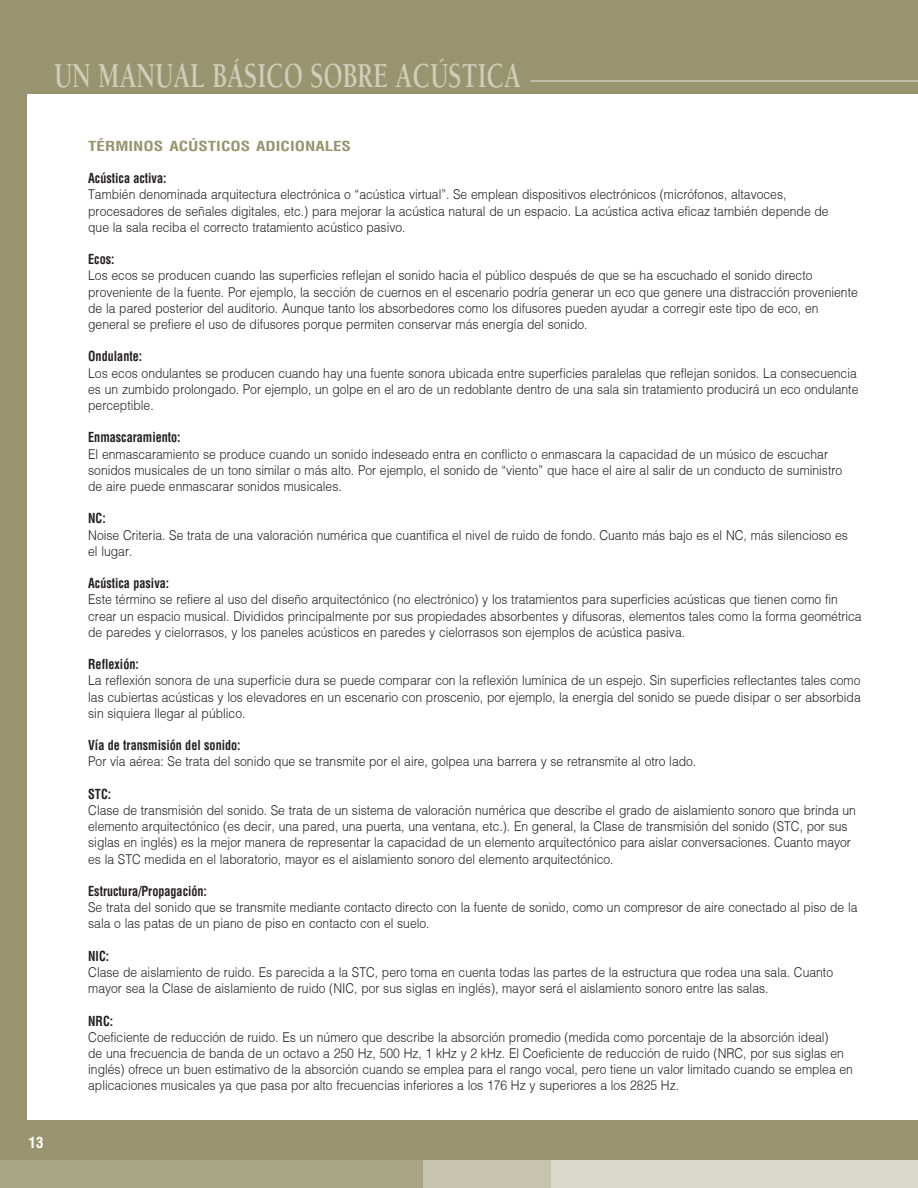
<style>
.page{position:relative;width:918px;height:1188px;background:#98946f}
.page>*{position:absolute;margin:0;border:0;box-sizing:border-box;transform-origin:0 0}
.t1{font:700 36px "Berkeley";color:#d0ceba;scale:.7 1}
.t2{font:700 condensed 15px "Helvetica";color:#fff}
.t3{font:300 13.5px/16.2px "Helvetica";color:#231f20;scale:.9 1}
.t4{font:700 condensed 13.5px "Helvetica";color:#231f20;scale:.9 1}
.t5{font:700 condensed 13.5px "Helvetica";color:#98946f;scale:1.25 1}
</style>
<div class="page">
<div style="left:27px;top:94px;width:891px;height:1026px;background:#fff"></div>
<div style="left:552px;top:1161px;width:366px;height:27px;background:#dad9ca"></div>
<div style="left:423px;top:1161px;width:128px;height:27px;background:#c6c4ae"></div>
<div style="left:0;top:1161px;width:423px;height:27px;background:#a9a687"></div>
<hr style="left:530px;top:80px;width:388px;height:2px;background:#d0ceba">
<h1 class="t1" style="left:54px;top:56px;width:669px">UN MANUAL BÁSICO SOBRE ACÚSTICA</h1>
<p class="t2" style="left:28px;top:1133px;width:16px">13</p>
<p class="t5" style="left:88px;top:138px;width:212px">TÉRMINOS ACÚSTICOS ADICIONALES</p>
<p class="t4" style="left:88px;top:170px;width:88px">Acústica activa:</p>
<p class="t3" style="left:88px;top:186px;width:824px">También denominada arquitectura electrónica o “acústica virtual”. Se emplean dispositivos electrónicos (micrófonos, altavoces, procesadores de señales digitales, etc.) para mejorar la acústica natural de un espacio. La acústica activa eficaz también depende de que la sala reciba el correcto tratamiento acústico pasivo.</p>
<p class="t4" style="left:88px;top:251px;width:31px">Ecos:</p>
<p class="t3" style="left:88px;top:267px;width:857px">Los ecos se producen cuando las superficies reflejan el sonido hacia el público después de que se ha escuchado el sonido directo proveniente de la fuente. Por ejemplo, la sección de cuernos en el escenario podría generar un eco que genere una distracción proveniente de la pared posterior del auditorio. Aunque tanto los absorbedores como los difusores pueden ayudar a corregir este tipo de eco, en general se prefiere el uso de difusores porque permiten conservar más energía del sonido.</p>
<p class="t4" style="left:88px;top:348px;width:62px">Ondulante:</p>
<p class="t3" style="left:88px;top:365px;width:857px">Los ecos ondulantes se producen cuando hay una fuente sonora ubicada entre superficies paralelas que reflejan sonidos. La consecuencia es un zumbido prolongado. Por ejemplo, un golpe en el aro de un redoblante dentro de una sala sin tratamiento producirá un eco ondulante perceptible.</p>
<p class="t4" style="left:88px;top:429px;width:104px">Enmascaramiento:</p>
<p class="t3" style="left:88px;top:446px;width:839px">El enmascaramiento se produce cuando un sonido indeseado entra en conflicto o enmascara la capacidad de un músico de escuchar sonidos musicales de un tono similar o más alto. Por ejemplo, el sonido de “viento” que hace el aire al salir de un conducto de suministro de aire puede enmascarar sonidos musicales.</p>
<p class="t4" style="left:88px;top:510px;width:21px">NC:</p>
<p class="t3" style="left:88px;top:527px;width:846px">Noise Criteria. Se trata de una valoración numérica que cuantifica el nivel de ruido de fondo. Cuanto más bajo es el NC, más silencioso es el lugar.</p>
<p class="t4" style="left:88px;top:575px;width:91px">Acústica pasiva:</p>
<p class="t3" style="left:88px;top:591px;width:861px">Este término se refiere al uso del diseño arquitectónico (no electrónico) y los tratamientos para superficies acústicas que tienen como fin crear un espacio musical. Divididos principalmente por sus propiedades absorbentes y difusoras, elementos tales como la forma geométrica de paredes y cielorrasos, y los paneles acústicos en paredes y cielorrasos son ejemplos de acústica pasiva.</p>
<p class="t4" style="left:88px;top:656px;width:58px">Reflexión:</p>
<p class="t3" style="left:88px;top:672px;width:860px;text-align:justify">La reflexión sonora de una superficie dura se puede comparar con la reflexión lumínica de un espejo. Sin superficies reflectantes tales como las cubiertas acústicas y los elevadores en un escenario con proscenio, por ejemplo, la energía del sonido se puede disipar o ser absorbida sin siquiera llegar al público.</p>
<p class="t4" style="left:88px;top:737px;width:171px">Vía de transmisión del sonido:</p>
<p class="t3" style="left:88px;top:753px;width:677px">Por vía aérea: Se trata del sonido que se transmite por el aire, golpea una barrera y se retransmite al otro lado.</p>
<p class="t4" style="left:88px;top:786px;width:27px">STC:</p>
<p class="t3" style="left:88px;top:802px;width:855px">Clase de transmisión del sonido. Se trata de un sistema de valoración numérica que describe el grado de aislamiento sonoro que brinda un elemento arquitectónico (es decir, una pared, una puerta, una ventana, etc.). En general, la Clase de transmisión del sonido (STC, por sus siglas en inglés) es la mejor manera de representar la capacidad de un elemento arquitectónico para aislar conversaciones. Cuanto mayor es la STC medida en el laboratorio, mayor es el aislamiento sonoro del elemento arquitectónico.</p>
<p class="t4" style="left:88px;top:883px;width:133px">Estructura/Propagación:</p>
<p class="t3" style="left:88px;top:899px;width:856px">Se trata del sonido que se transmite mediante contacto directo con la fuente de sonido, como un compresor de aire conectado al piso de la sala o las patas de un piano de piso en contacto con el suelo.</p>
<p class="t4" style="left:88px;top:948px;width:25px">NIC:</p>
<p class="t3" style="left:88px;top:964px;width:829px">Clase de aislamiento de ruido. Es parecida a la STC, pero toma en cuenta todas las partes de la estructura que rodea una sala. Cuanto mayor sea la Clase de aislamiento de ruido (NIC, por sus siglas en inglés), mayor será el aislamiento sonoro entre las salas.</p>
<p class="t4" style="left:88px;top:1012px;width:29px">NRC:</p>
<p class="t3" style="left:88px;top:1029px;width:851px">Coeficiente de reducción de ruido. Es un número que describe la absorción promedio (medida como porcentaje de la absorción ideal)<br>de una frecuencia de banda de un octavo a 250 Hz, 500 Hz, 1 kHz y 2 kHz. El Coeficiente de reducción de ruido (NRC, por sus siglas en inglés) ofrece un buen estimativo de la absorción cuando se emplea para el rango vocal, pero tiene un valor limitado cuando se emplea en aplicaciones musicales ya que pasa por alto frecuencias inferiores a los 176 Hz y superiores a los 2825 Hz.</p>
</div>
